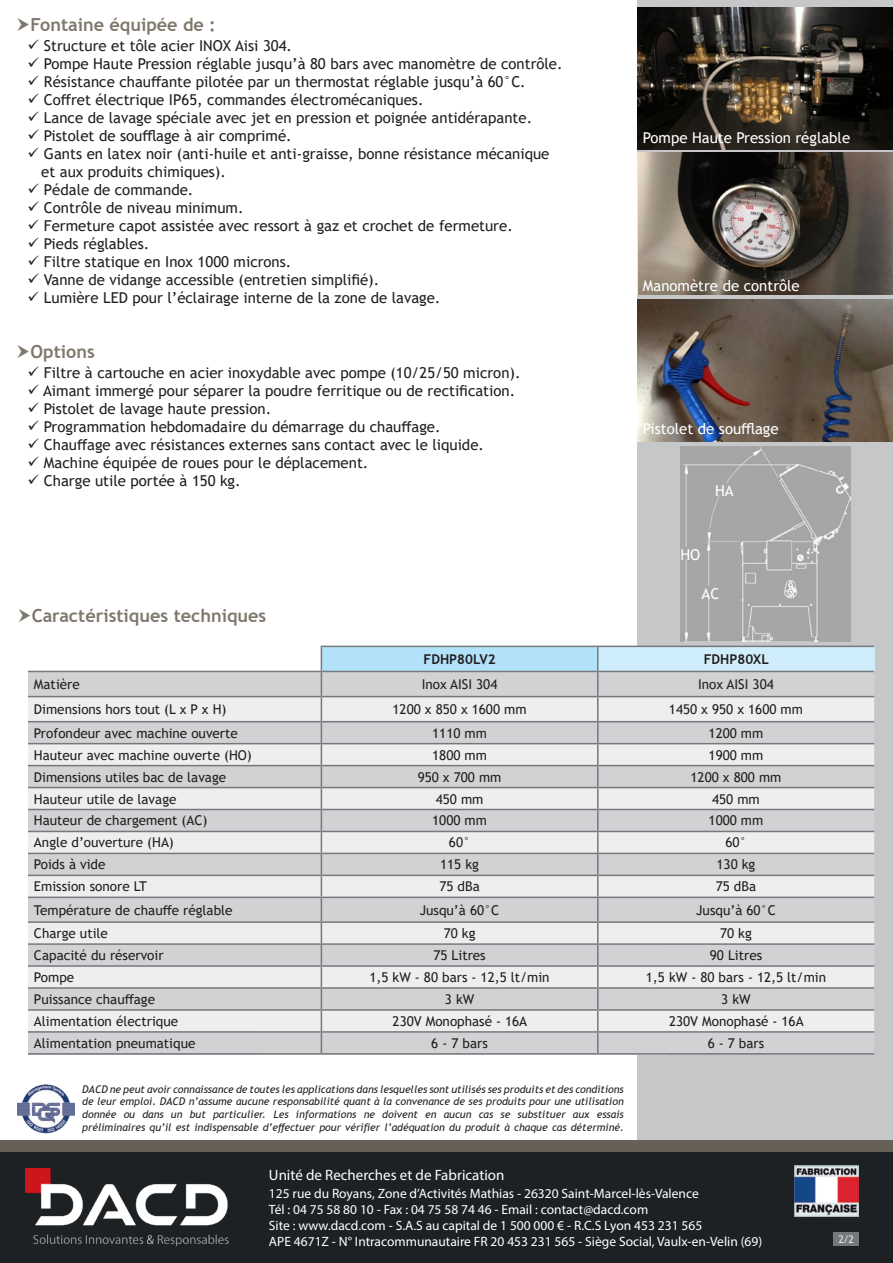
<style>
.page{position:relative;width:893px;height:1263px;background:#fff}
.page>*{position:absolute;margin:0;border:0;box-sizing:border-box;transform-origin:0 0}
.t1{font:700 18px "Trebuchet MS";color:#80786c}
.t2{font:15px "Trebuchet MS";color:#231f20}
.t3{font:15px "Trebuchet MS";color:#fff}
.t4{font:15px "Myriad Pro";color:#fff}
.t5{font:13.5px "Trebuchet MS";color:#231f20}
.t6{font:13.5px "Myriad Pro";color:#fff}
.t7{font:700 13.5px "Trebuchet MS";color:#231f20}
.t8{font:italic 10.5px "Trebuchet MS";color:#1d2124}
.t9{font:10.5px "Trebuchet MS";color:#e6e7e9}
</style>
<div class="page">
<div style="left:638px;top:0;width:255px;height:1140px;background:#c6c7c8"></div>
<div style="left:0;top:1151px;width:893px;height:112px;background:#1d2124"></div>
<img style="left:26px;top:1168px;width:203px;height:78px">
<div style="left:0;top:1140px;width:893px;height:11px;background:#666056"></div>
<img style="left:794px;top:1166px;width:65px;height:51px">
<div style="left:833px;top:1232px;width:26px;height:14px;background:#76787b"></div>
<img style="left:17px;top:1084px;width:57px;height:50px">
<hr style="left:598px;top:646px;width:276px;height:1px;background:#76787b">
<hr style="left:28px;top:1053px;width:293px;height:1px;background:#76787b">
<hr style="left:598px;top:1053px;width:276px;height:1px;background:#76787b">
<hr style="left:321px;top:646px;width:277px;height:1px;background:#76787b">
<hr style="left:321px;top:1053px;width:277px;height:1px;background:#76787b">
<svg style="left:28px;top:647px;width:846px;height:406px;background:#d7d9db"></svg>
<img style="left:680px;top:446px;width:170px;height:195px">
<div style="left:715px;top:483px;width:18px;height:12px;background:#a6a6a6"></div>
<div style="left:680px;top:547px;width:20px;height:11px;background:#a6a6a6"></div>
<div style="left:701px;top:586px;width:19px;height:11px;background:#a6a6a6"></div>
<img style="left:638px;top:7px;width:255px;height:142px">
<img style="left:638px;top:153px;width:255px;height:142px">
<img style="left:638px;top:300px;width:255px;height:141px">
<p class="t1" style="left:31px;top:14px;width:187px">Fontaine équipée de :</p>
<p class="t2" style="left:28px;top:36px;width:266px">✓ Structure et tôle acier INOX Aisi 304.</p>
<p class="t2" style="left:28px;top:54px;width:536px">✓ Pompe Haute Pression réglable jusqu’à 80 bars avec manomètre de contrôle.</p>
<p class="t2" style="left:28px;top:72px;width:500px">✓ Résistance chauffante pilotée par un thermostat réglable jusqu’à 60°C.</p>
<p class="t2" style="left:28px;top:90px;width:397px">✓ Coffret électrique IP65, commandes électromécaniques.</p>
<p class="t2" style="left:28px;top:108px;width:506px">✓ Lance de lavage spéciale avec jet en pression et poignée antidérapante.</p>
<p class="t2" style="left:28px;top:126px;width:266px">✓ Pistolet de soufflage à air comprimé.</p>
<p class="t2" style="left:28px;top:144px;width:523px">✓ Gants en latex noir (anti-huile et anti-graisse, bonne résistance mécanique</p>
<p class="t2" style="left:41px;top:162px;width:186px">et aux produits chimiques).</p>
<p class="t2" style="left:28px;top:180px;width:167px">✓ Pédale de commande.</p>
<p class="t2" style="left:28px;top:198px;width:217px">✓ Contrôle de niveau minimum.</p>
<p class="t2" style="left:28px;top:216px;width:487px">✓ Fermeture capot assistée avec ressort à gaz et crochet de fermeture.</p>
<p class="t2" style="left:28px;top:234px;width:123px">✓ Pieds réglables.</p>
<p class="t2" style="left:28px;top:252px;width:265px">✓ Filtre statique en Inox 1000 microns.</p>
<p class="t2" style="left:28px;top:270px;width:353px">✓ Vanne de vidange accessible (entretien simplifié).</p>
<p class="t2" style="left:28px;top:288px;width:414px">✓ Lumière LED pour l’éclairage interne de la zone de lavage.</p>
<p class="t1" style="left:31px;top:340px;width:66px">Options</p>
<p class="t2" style="left:28px;top:363px;width:494px">✓ Filtre à cartouche en acier inoxydable avec pompe (10/25/50 micron).</p>
<p class="t2" style="left:28px;top:381px;width:489px">✓ Aimant immergé pour séparer la poudre ferritique ou de rectification.</p>
<p class="t2" style="left:28px;top:399px;width:245px">✓ Pistolet de lavage haute pression.</p>
<p class="t2" style="left:28px;top:417px;width:414px">✓ Programmation hebdomadaire du démarrage du chauffage.</p>
<p class="t2" style="left:28px;top:435px;width:458px">✓ Chauffage avec résistances externes sans contact avec le liquide.</p>
<p class="t2" style="left:28px;top:453px;width:342px">✓ Machine équipée de roues pour le déplacement.</p>
<p class="t2" style="left:28px;top:471px;width:215px">✓ Charge utile portée à 150 kg.</p>
<p class="t1" style="left:32px;top:605px;width:236px">Caractéristiques techniques</p>
<p class="t3" style="left:643px;top:128px;width:209px">Pompe Haute Pression réglable</p>
<p class="t3" style="left:643px;top:276px;width:158px">Manomètre de contrôle</p>
<p class="t3" style="left:643px;top:419px;width:137px">Pistolet de soufflage</p>
<p class="t3" style="left:715px;top:481px;width:20px">HA</p>
<p class="t3" style="left:680px;top:545px;width:21px">HO</p>
<p class="t3" style="left:701px;top:584px;width:19px">AC</p>
<p class="t7" style="left:423px;top:651px;width:74px">FDHP80LV2</p>
<p class="t7" style="left:704px;top:651px;width:67px">FDHP80XL</p>
<p class="t5" style="left:34px;top:676px;width:47px">Matière</p>
<p class="t5" style="left:422px;top:676px;width:77px">Inox AISI 304</p>
<p class="t5" style="left:698px;top:676px;width:77px">Inox AISI 304</p>
<p class="t5" style="left:34px;top:701px;width:194px">Dimensions hors tout (L x P x H)</p>
<p class="t5" style="left:392px;top:701px;width:136px">1200 x 850 x 1600 mm</p>
<p class="t5" style="left:669px;top:701px;width:136px">1450 x 950 x 1600 mm</p>
<p class="t5" style="left:34px;top:724px;width:205px">Profondeur avec machine ouverte</p>
<p class="t5" style="left:432px;top:724px;width:56px">1110 mm</p>
<p class="t5" style="left:709px;top:724px;width:56px">1200 mm</p>
<p class="t5" style="left:34px;top:746px;width:219px">Hauteur avec machine ouverte (HO)</p>
<p class="t5" style="left:432px;top:746px;width:56px">1800 mm</p>
<p class="t5" style="left:709px;top:746px;width:56px">1900 mm</p>
<p class="t5" style="left:34px;top:768px;width:194px">Dimensions utiles bac de lavage</p>
<p class="t5" style="left:418px;top:768px;width:85px">950 x 700 mm</p>
<p class="t5" style="left:690px;top:768px;width:92px">1200 x 800 mm</p>
<p class="t5" style="left:34px;top:790px;width:144px">Hauteur utile de lavage</p>
<p class="t5" style="left:436px;top:790px;width:49px">450 mm</p>
<p class="t5" style="left:712px;top:790px;width:49px">450 mm</p>
<p class="t5" style="left:34px;top:812px;width:175px">Hauteur de chargement (AC)</p>
<p class="t5" style="left:432px;top:812px;width:56px">1000 mm</p>
<p class="t5" style="left:709px;top:812px;width:56px">1000 mm</p>
<p class="t5" style="left:34px;top:834px;width:141px">Angle d’ouverture (HA)</p>
<p class="t5" style="left:449px;top:834px;width:23px">60°</p>
<p class="t5" style="left:725px;top:834px;width:23px">60°</p>
<p class="t5" style="left:34px;top:856px;width:73px">Poids à vide</p>
<p class="t5" style="left:440px;top:856px;width:40px">115 kg</p>
<p class="t5" style="left:717px;top:856px;width:40px">130 kg</p>
<p class="t5" style="left:34px;top:878px;width:115px">Emission sonore LT</p>
<p class="t5" style="left:439px;top:878px;width:42px">75 dBa</p>
<p class="t5" style="left:716px;top:878px;width:42px">75 dBa</p>
<p class="t5" style="left:34px;top:901px;width:200px">Température de chauffe réglable</p>
<p class="t5" style="left:420px;top:901px;width:81px">Jusqu’à 60°C</p>
<p class="t5" style="left:696px;top:901px;width:81px">Jusqu’à 60°C</p>
<p class="t5" style="left:34px;top:925px;width:75px">Charge utile</p>
<p class="t5" style="left:444px;top:925px;width:33px">70 kg</p>
<p class="t5" style="left:720px;top:925px;width:33px">70 kg</p>
<p class="t5" style="left:34px;top:947px;width:131px">Capacité du réservoir</p>
<p class="t5" style="left:433px;top:947px;width:54px">75 Litres</p>
<p class="t5" style="left:710px;top:947px;width:54px">90 Litres</p>
<p class="t5" style="left:34px;top:969px;width:42px">Pompe</p>
<p class="t5" style="left:369px;top:969px;width:182px">1,5 kW - 80 bars - 12,5 lt/min</p>
<p class="t5" style="left:646px;top:969px;width:182px">1,5 kW - 80 bars - 12,5 lt/min</p>
<p class="t5" style="left:34px;top:991px;width:123px">Puissance chauffage</p>
<p class="t5" style="left:445px;top:991px;width:31px">3 kW</p>
<p class="t5" style="left:721px;top:991px;width:31px">3 kW</p>
<p class="t5" style="left:34px;top:1012px;width:146px">Alimentation électrique</p>
<p class="t5" style="left:393px;top:1012px;width:136px">230V Monophasé - 16A</p>
<p class="t5" style="left:669px;top:1012px;width:136px">230V Monophasé - 16A</p>
<p class="t5" style="left:34px;top:1034px;width:163px">Alimentation pneumatique</p>
<p class="t5" style="left:431px;top:1034px;width:58px">6 - 7 bars</p>
<p class="t5" style="left:708px;top:1034px;width:58px">6 - 7 bars</p>
<p class="t8" style="left:82px;top:1083px;width:543px">DACD ne peut avoir connaissance de toutes les applications dans lesquelles sont utilisés ses produits et des conditions</p>
<p class="t8" style="left:82px;top:1095px;width:543px">de leur emploi. DACD n’assume aucune responsabilité quant à la convenance de ses produits pour une utilisation</p>
<p class="t8" style="left:82px;top:1108px;width:543px">donnée ou dans un but particulier. Les informations ne doivent en aucun cas se substituer aux essais</p>
<p class="t8" style="left:82px;top:1120px;width:543px">préliminaires qu’il est indispensable d’effectuer pour vérifier l’adéquation du produit à chaque cas déterminé.</p>
<p class="t4" style="left:269px;top:1165px;width:237px">Unité de Recherches et de Fabrication</p>
<p class="t6" style="left:269px;top:1185px;width:431px">125 rue du Royans, Zone d’Activités Mathias - 26320 Saint-Marcel-lès-Valence</p>
<p class="t6" style="left:269px;top:1201px;width:381px">Tél : 04 75 58 80 10 - Fax : 04 75 58 74 46 - Email : contact@dacd.com</p>
<p class="t6" style="left:269px;top:1217px;width:435px">Site : www.dacd.com - S.A.S au capital de 1 500 000 € - R.C.S Lyon 453 231 565</p>
<p class="t6" style="left:269px;top:1233px;width:495px">APE 4671Z - N° Intracommunautaire FR 20 453 231 565 - Siège Social, Vaulx-en-Velin (69)</p>
<p class="t9" style="left:838px;top:1232px;width:17px">2/2</p>
</div>
